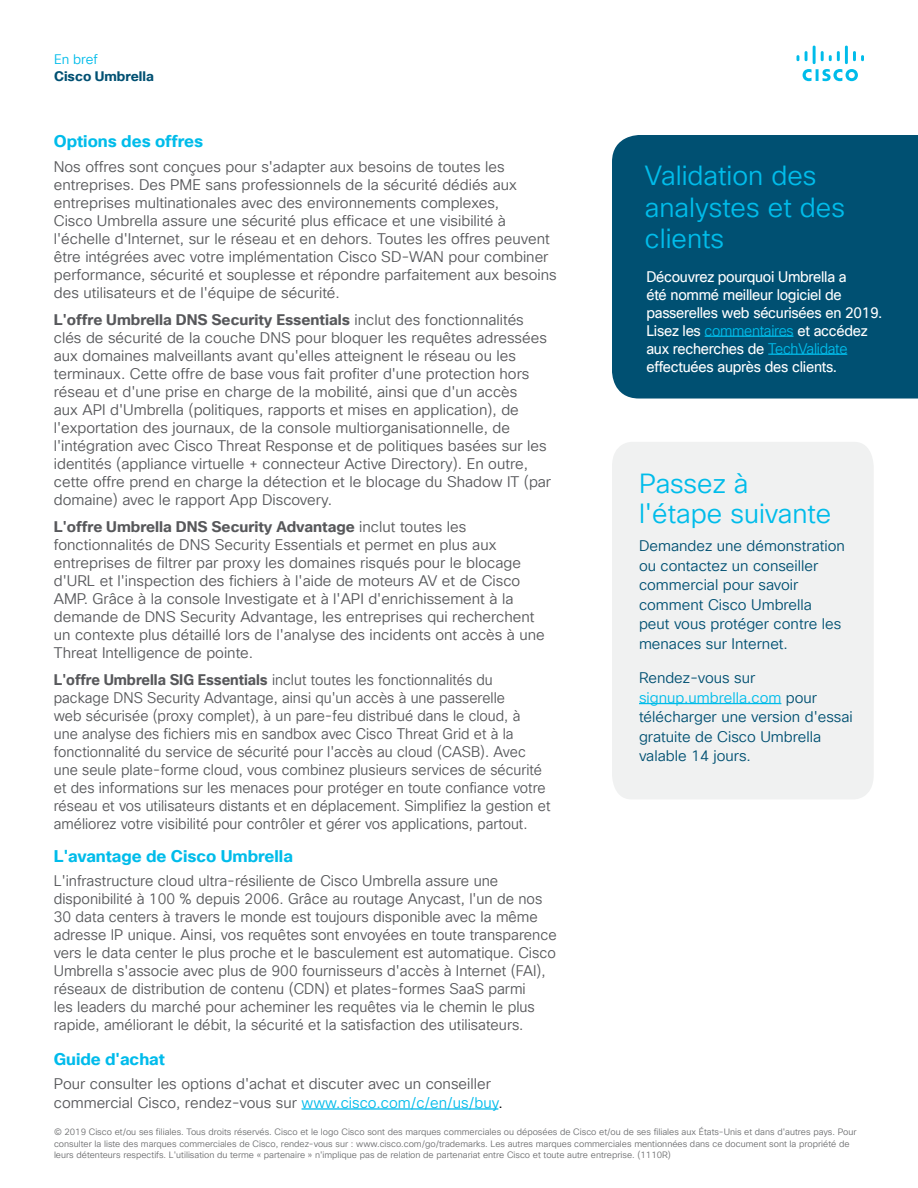
<style>
.page{position:relative;width:918px;height:1188px;background:#fff}
.page>*{position:absolute;margin:0;border:0;box-sizing:border-box;transform-origin:0 0}
.Paragraph_Style8{font:27px/31.5px "Cisco Sans TT Light";color:#00bcea}
.Paragraph_Style1{font:27px/30px "Cisco Sans TT Light";color:#00bcea}
.Paragraph_Style5{font:700 16.5px "Cisco Sans TT";color:#00bcea}
.Paragraph_Style12{font:700 16.5px "Cisco Sans TT";color:#00bcea}
.Paragraph_Style5-2{font:700 16.5px "Cisco Sans TT";color:#00bbeb}
.Paragraph_Style12-2{font:15px/18px "Cisco Sans TT Light";color:#57585b}
.Paragraph_Style8-2{font:15px/18px "Cisco Sans TT Light";color:#57585b;scale:.95 1}
.Paragraph_Style9{font:15px/18px "Cisco Sans TT Light";color:#57585b}
.Paragraph_Style8-3{font:15px/18px "Cisco Sans TT Light";color:#57585b}
.Paragraph_Style10{font:15px/18px "Cisco Sans TT";letter-spacing:-.02em;color:#fff;scale:.95 1}
.Paragraph_Style13{font:15px/19.5px "Cisco Sans TT Light";color:#005072}
.Paragraph_Style4{font:15px/19.5px "Cisco Sans TT Light";color:#57585b}
.Paragraph_Style4-2{font:15px/19.5px "Cisco Sans TT Light";color:#005072}
.Paragraph_Style11{font:700 13.5px "Cisco Sans TT";color:#005072}
.Paragraph_Style8-4{font:13.5px "Cisco Sans TT Light";color:#00bcea}
.Paragraph_Style4-3{font:9px/11.2px "Cisco Sans TT Light";color:#6d6e70}
.s1{font-family:"Cisco Sans TT";font-weight:700}
.s2{color:#00bbeb}
.s3{color:#000}
.s4{font-family:"Cisco Sans TT Light";color:#00bcea}
.s5{color:#00bcea}
</style>
<div class="page">
<svg style="left:797px;top:46px;width:67px;height:35px"></svg>
<div style="left:612px;top:135px;width:306px;height:264px;background:#005072"></div>
<div style="left:612px;top:442px;width:262px;height:357px;background:#f0f1f1"></div>
<hr style="left:705px;top:336px;width:88px;height:1px;background:#00bcea">
<hr style="left:768px;top:354px;width:79px;height:1px;background:#00bcea">
<hr style="left:302px;top:1108px;width:196px;height:2px;background:#00bbeb">
<hr style="left:639px;top:703px;width:142px;height:1px;background:#00bcea">
<p class="Paragraph_Style8-4" style="left:54px;top:51px;width:45px">En bref</p>
<p class="Paragraph_Style11" style="left:54px;top:67px;width:101px">Cisco Umbrella</p>
<p class="Paragraph_Style12" style="left:54px;top:130px;width:151px">Options des offres</p>
<p class="Paragraph_Style8-3" style="left:54px;top:158px;width:504px">Nos offres sont conçues pour s'adapter aux besoins de toutes les entreprises. Des PME sans professionnels de la sécurité dédiés aux entreprises multinationales avec des environnements complexes,<br>Cisco Umbrella assure une sécurité plus efficace et une visibilité à l'échelle d'Internet, sur le réseau et en dehors. Toutes les offres peuvent être intégrées avec votre implémentation Cisco SD-WAN pour combiner performance, sécurité et souplesse et répondre parfaitement aux besoins des utilisateurs et de l'équipe de sécurité.</p>
<p class="Paragraph_Style12-2" style="left:54px;top:311px;width:499px"><span class="s1">L'offre Umbrella DNS Security Essentials</span> inclut des fonctionnalités clés de sécurité de la couche DNS pour bloquer les requêtes adressées aux domaines malveillants avant qu'elles atteignent le réseau ou les terminaux. Cette offre de base vous fait profiter d'une protection hors réseau et d'une prise en charge de la mobilité, ainsi que d'un accès<br>aux API d'Umbrella (politiques, rapports et mises en application), de l'exportation des journaux, de la console multiorganisationnelle, de l'intégration avec Cisco Threat Response et de politiques basées sur les identités (appliance virtuelle + connecteur Active Directory). En outre, cette offre prend en charge la détection et le blocage du Shadow IT (par domaine) avec le rapport App Discovery.</p>
<p class="Paragraph_Style12-2" style="left:54px;top:518px;width:493px"><span class="s1">L'offre Umbrella DNS Security Advantage</span> inclut toutes les fonctionnalités de DNS Security Essentials et permet en plus aux entreprises de filtrer par proxy les domaines risqués pour le blocage d'URL et l'inspection des fichiers à l'aide de moteurs AV et de Cisco AMP. Grâce à la console Investigate et à l'API d'enrichissement à la demande de DNS Security Advantage, les entreprises qui recherchent un contexte plus détaillé lors de l'analyse des incidents ont accès à une Threat Intelligence de pointe.</p>
<p class="Paragraph_Style8-2" style="left:54px;top:671px;width:524px"><span class="s1">L'offre Umbrella SIG Essentials</span> inclut toutes les fonctionnalités du package DNS Security Advantage, ainsi qu'un accès à une passerelle<br>web sécurisée (proxy complet), à un pare-feu distribué dans le cloud, à<br>une analyse des fichiers mis en sandbox avec Cisco Threat Grid et à la fonctionnalité du service de sécurité pour l'accès au cloud (CASB). Avec une seule plate-forme cloud, vous combinez plusieurs services de sécurité et des informations sur les menaces pour protéger en toute confiance votre réseau et vos utilisateurs distants et en déplacement. Simplifiez la gestion et améliorez votre visibilité pour contrôler et gérer vos applications, partout.</p>
<p class="Paragraph_Style5" style="left:54px;top:846px;width:241px">L'avantage de Cisco Umbrella</p>
<p class="Paragraph_Style9" style="left:54px;top:872px;width:504px">L'infrastructure cloud ultra-résiliente de Cisco Umbrella assure une disponibilité à 100 % depuis 2006. Grâce au routage Anycast, l'un de nos 30 data centers à travers le monde est toujours disponible avec la même adresse IP unique. Ainsi, vos requêtes sont envoyées en toute transparence vers le data center le plus proche et le basculement est automatique. Cisco Umbrella s'associe avec plus de 900 fournisseurs d'accès à Internet (FAI), réseaux de distribution de contenu (CDN) et plates-formes SaaS parmi<br>les leaders du marché pour acheminer les requêtes via le chemin le plus rapide, améliorant le débit, la sécurité et la satisfaction des utilisateurs.</p>
<p class="Paragraph_Style5-2" style="left:54px;top:1048px;width:113px">Guide d'achat</p>
<p class="Paragraph_Style4" style="left:54px;top:1074px;width:450px">Pour consulter les options d'achat et discuter avec un conseiller commercial Cisco, rendez-vous sur <span class="s2">www.cisco.com/c/en/us/buy</span><span class="s3">.</span></p>
<p class="Paragraph_Style8" style="left:645px;top:161px;width:202px">Validation des analystes et des clients</p>
<p class="Paragraph_Style10" style="left:646px;top:268px;width:250px">Découvrez pourquoi Umbrella a<br>été nommé meilleur logiciel de passerelles web sécurisées en 2019.<br>Lisez les <span class="s4">commentaires</span> et accédez aux recherches de <span class="s4">TechValidate </span>effectuées auprès des clients.</p>
<p class="Paragraph_Style1" style="left:639px;top:469px;width:194px">Passez à l'étape suivante</p>
<p class="Paragraph_Style13" style="left:639px;top:537px;width:207px">Demandez une démonstration ou contactez un conseiller commercial pour savoir comment Cisco Umbrella peut vous protéger contre les menaces sur Internet.</p>
<p class="Paragraph_Style4-2" style="left:639px;top:669px;width:215px">Rendez-vous sur <span class="s5">signup.umbrella.com</span> pour télécharger une version d'essai gratuite de Cisco Umbrella valable 14 jours.</p>
<p class="Paragraph_Style4-3" style="left:54px;top:1127px;width:804px">© 2019 Cisco et/ou ses filiales. Tous droits réservés. Cisco et le logo Cisco sont des marques commerciales ou déposées de Cisco et/ou de ses filiales aux États-Unis et dans d'autres pays. Pour consulter la liste des marques commerciales de Cisco, rendez-vous sur : www.cisco.com/go/trademarks. Les autres marques commerciales mentionnées dans ce document sont la propriété de leurs détenteurs respectifs. L'utilisation du terme « partenaire » n'implique pas de relation de partenariat entre Cisco et toute autre entreprise. (1110R)</p>
</div>
